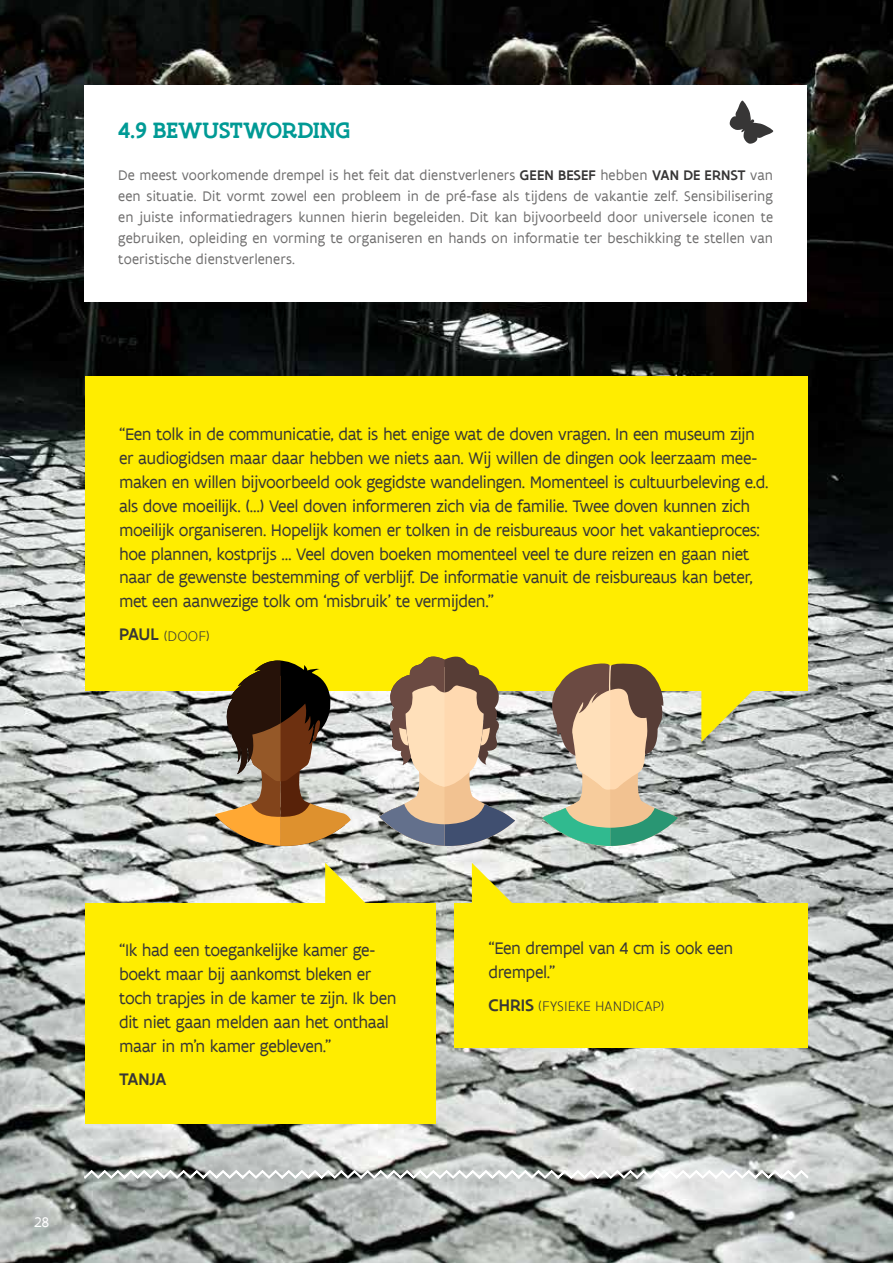
<style>
.page{position:relative;width:893px;height:1263px;background:#fff}
.page>*{position:absolute;margin:0;border:0;box-sizing:border-box;transform-origin:0 0}
.t1{font:500 24px "Flanders Art Serif";letter-spacing:-.005em;color:#009a95}
.t2{font:18px/24px "Flanders Art Sans";letter-spacing:-.03em;color:#373636}
.t3{font:500 18px "Flanders Art Sans";letter-spacing:-.01em;color:#373636}
.t4{font:15px/21px "Flanders Art Sans";color:#706f6f;text-align:justify}
.t5{font:300 15px "Flanders Art Sans";letter-spacing:.01em;color:#373636}
.t6{font:15px "Flanders Art Sans";color:#fff}
.s1{font-weight:500;color:#373636}
.s2{font-weight:500;font-size:18px}
</style>
<div class="page">
<img style="left:0;top:0;width:893px;height:1263px">
<div style="left:84px;top:86px;width:723px;height:216px;background:#fff"></div>
<svg style="left:83px;top:1169px;width:727px;height:12px"></svg>
<div style="left:85px;top:903px;width:351px;height:221px;background:#ffed00"></div>
<div style="left:85px;top:376px;width:723px;height:315px;background:#ffed00"></div>
<svg style="left:472px;top:863px;width:51px;height:40px"></svg>
<svg style="left:701px;top:691px;width:52px;height:51px;background:#d5ce5a"></svg>
<div style="left:454px;top:903px;width:354px;height:144px;background:#ffed00"></div>
<svg style="left:325px;top:863px;width:51px;height:40px;background:#d3cd6d"></svg>
<svg style="left:379px;top:656px;width:136px;height:190px"></svg>
<svg style="left:542px;top:663px;width:136px;height:183px;background:#b3ac89"></svg>
<svg style="left:730px;top:101px;width:43px;height:43px"></svg>
<svg style="left:215px;top:660px;width:136px;height:186px;background:#907649"></svg>
<h1 class="t1" style="left:118px;top:115px;width:234px">4.9 BEWUSTWORDING</h1>
<p class="t4" style="left:118px;top:165px;width:656px">De meest voorkomende drempel is het feit dat dienstverleners <span class="s1">GEEN BESEF</span> hebben <span class="s1">VAN DE ERNST</span> van een situatie. Dit vormt zowel een probleem in de pré-fase als tijdens de vakantie zelf. Sensibilisering en juiste informatiedragers kunnen hierin begeleiden. Dit kan bijvoorbeeld door universele iconen te gebruiken, opleiding en vorming te organiseren en hands on informatie ter beschikking te stellen van toeristische dienstverleners.</p>
<p class="t2" style="left:119px;top:422px;width:651px">“Een tolk in de communicatie, dat is het enige wat de doven vragen. In een museum zijn er audiogidsen maar daar hebben we niets aan. Wij willen de dingen ook leerzaam mee&shy;maken en willen bijvoorbeeld ook gegidste wandelingen. Momenteel is cultuurbeleving e.d. als dove moeilijk. (…) Veel doven informeren zich via de familie. Twee doven kunnen zich moeilijk organiseren. Hopelijk komen er tolken in de reisbureaus voor het vakantieproces: hoe plannen, kostprijs … Veel doven boeken momenteel veel te dure reizen en gaan niet naar de gewenste bestemming of verblijf. De informatie vanuit de reisbureaus kan beter, met een aanwezige tolk om ‘misbruik’ te vermijden.”</p>
<p class="t5" style="left:119px;top:627px;width:92px"><span class="s2">PAUL</span> (DOOF)</p>
<p class="t6" style="left:34px;top:1213px;width:16px">28</p>
<p class="t2" style="left:119px;top:938px;width:279px">“Ik had een toegankelijke kamer ge&shy;boekt maar bij aankomst bleken er toch trapjes in de kamer te zijn. Ik ben dit niet gaan melden aan het onthaal maar in m’n kamer gebleven.”</p>
<p class="t3" style="left:119px;top:1068px;width:49px">TANJA</p>
<p class="t2" style="left:488px;top:936px;width:246px">“Een drempel van 4 cm is ook een drempel.”</p>
<p class="t5" style="left:489px;top:997px;width:177px"><span class="s2">CHRIS</span> (FYSIEKE HANDICAP)</p>
</div>
